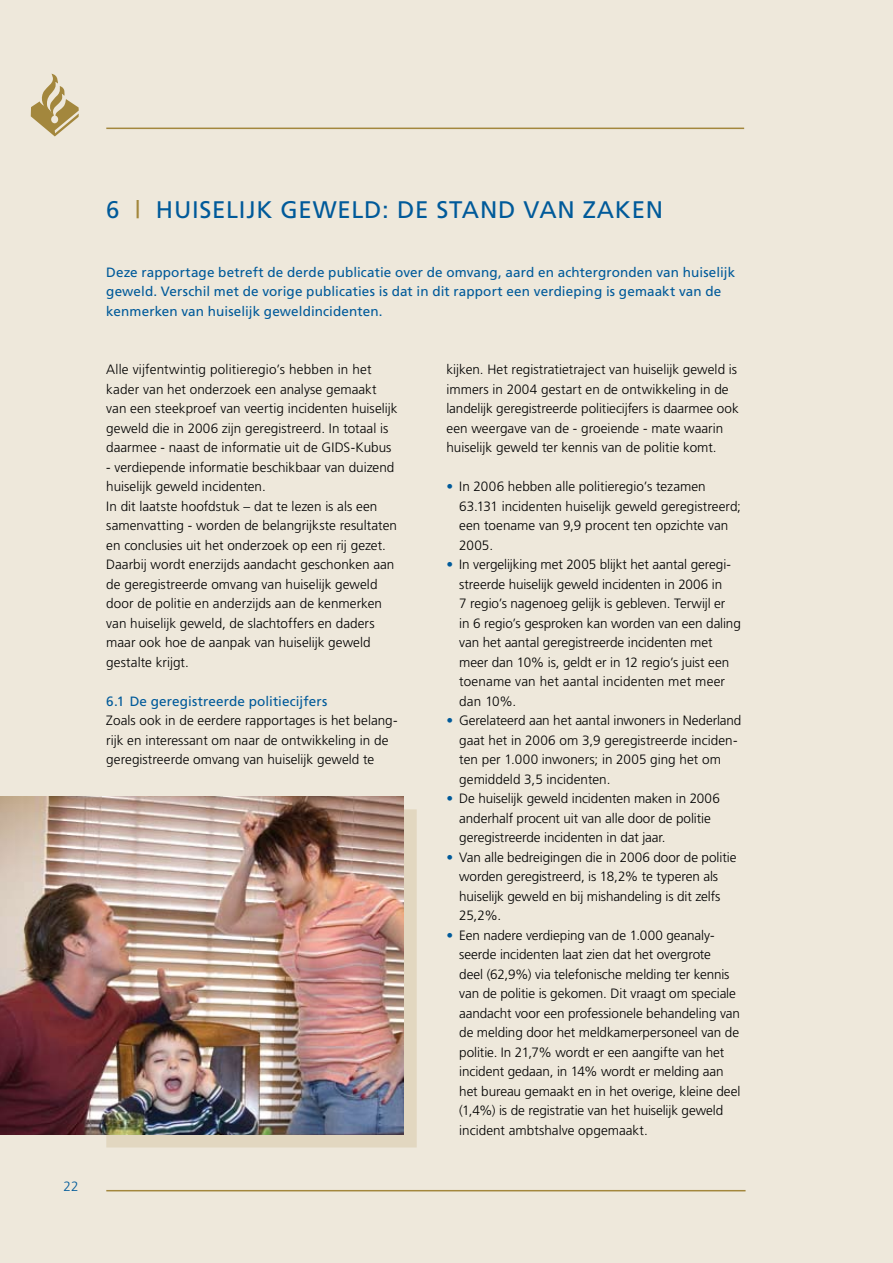
<style>
.page{position:relative;width:893px;height:1263px;background:#eee8db}
.page>*{position:absolute;margin:0;border:0;box-sizing:border-box;transform-origin:0 0}
.t1{font:24px "Frutiger";letter-spacing:.03em;color:#005a9a}
.t2{font:300 13.5px/19.5px "Frutiger";color:#000}
.t3{font:13.5px/19.5px "Frutiger";letter-spacing:.01em;color:#005a9a}
.t4{font:300 13.5px "Frutiger";color:#005a9a}
.s1{color:#a3873d}
.s2{color:#005a9a}
</style>
<div class="page">
<div style="left:107px;top:810px;width:309px;height:337px;background:#e2d7c0"></div>
<hr style="left:106px;top:128px;width:638px;height:1px;background:#a3873d">
<hr style="left:106px;top:1190px;width:640px;height:1px;background:#a3873d">
<svg style="left:31px;top:74px;width:48px;height:62px"></svg>
<img style="left:0;top:796px;width:404px;height:339px">
<p class="t4" style="left:64px;top:1179px;width:17px">22</p>
<h1 class="t1" style="left:106px;top:196px;width:558px">6 <span class="s1">|</span> H uiselijk geweld: de stand van zaken</h1>
<p class="t3" style="left:106px;top:262px;width:630px">Deze rapportage betreft de derde publicatie over de omvang, aard en achtergronden van huiselijk geweld. Verschil met de vorige publicaties is dat in dit rapport een verdieping is gemaakt van de kenmerken van huiselijk geweldincidenten.</p>
<p class="t2" style="left:106px;top:360px;width:293px">Alle vijfentwintig politieregio’s hebben in het kader van het onderzoek een analyse gemaakt van een steekproef van veertig incidenten huiselijk geweld die in 2006 zijn geregistreerd. In totaal is daarmee - naast de informatie uit de GIDS-Kubus</p>
<p class="t2" style="left:106px;top:457px;width:292px">- verdiepende informatie beschikbaar van duizend huiselijk geweld incidenten.<br>In dit laatste hoofdstuk – dat te lezen is als een samenvatting - worden de belangrijkste resultaten en conclusies uit het onderzoek op een rij gezet.<br>Daarbij wordt enerzijds aandacht geschonken aan de geregistreerde omvang van huiselijk geweld door de politie en anderzijds aan de kenmerken van huiselijk geweld, de slachtoffers en daders maar ook hoe de aanpak van huiselijk geweld gestalte krijgt.</p>
<p class="t3" style="left:106px;top:691px;width:222px">6.1 De geregistreerde politiecijfers</p>
<p class="t2" style="left:106px;top:711px;width:293px">Zoals ook in de eerdere rapportages is het belang&shy;rijk en interessant om naar de ontwikkeling in de geregistreerde omvang van huiselijk geweld te</p>
<p class="t2" style="left:446px;top:360px;width:294px">kijken. Het registratietraject van huiselijk geweld is immers in 2004 gestart en de ontwikkeling in de landelijk geregistreerde politiecijfers is daarmee ook een weergave van de - groeiende - mate waarin huiselijk geweld ter kennis van de politie komt.</p>
<p class="t2" style="left:459px;top:477px;width:248px;text-indent:-13px"><span class="s2">•</span> In 2006 hebben alle politieregio’s tezamen<br>63.131</p>
<p class="t2" style="left:459px;top:496px;width:283px;text-indent:42px">incidenten huiselijk geweld geregistreerd; een toename van 9,9 procent ten opzichte van<br>2005.</p>
<p class="t2" style="left:459px;top:555px;width:283px;text-indent:-13px"><span class="s2">•</span> In vergelijking met 2005 blijkt het aantal geregi&shy;streerde huiselijk geweld incidenten in 2006 in<br>7 regio’s nagenoeg gelijk is gebleven. Terwijl er<br>in 6 regio’s gesproken kan worden van een daling van het aantal geregistreerde incidenten met meer dan 1 0% is, geldt er in 1 2 regio’s juist een toename van het aantal incidenten met meer dan 1 0%.</p>
<p class="t2" style="left:459px;top:711px;width:284px;text-indent:-13px"><span class="s2">•</span> Gerelateerd aan het aantal inwoners in Nederland gaat het in 2006 om 3,9 geregistreerde inciden&shy;ten per 1 .000 inwoners; in 2005 ging het om gemiddeld 3,5 incidenten.</p>
<p class="t2" style="left:459px;top:789px;width:262px;text-indent:-13px"><span class="s2">•</span> De huiselijk geweld incidenten maken in 2006 anderhalf procent uit van alle door de politie geregistreerde incidenten in dat jaar.</p>
<p class="t2" style="left:459px;top:847px;width:279px;text-indent:-13px"><span class="s2">•</span> Van alle bedreigingen die in 2006 door de politie worden geregistreerd, is 1 8,2% te typeren als huise-lijk geweld en bij mishandeling is dit zelfs 25,2%.</p>
<p class="t2" style="left:459px;top:925px;width:283px;text-indent:-13px"><span class="s2">•</span> Een nadere verdieping van de 1 .000 geanaly&shy;seerde incidenten laat zien dat het overgrote<br>deel (62,9%) via telefonische melding ter kennis van de politie is gekomen. Dit vraagt om speciale aandacht voor een professionele behandeling van de melding door het meldkamerpersoneel van de politie. In 21 ,7% wordt er een aangifte van het incident gedaan, in 1 4% wordt er melding aan het bureau gemaakt en in het overige, kleine deel (1 ,4%) is de registratie van het huiselijk geweld incident ambtshalve opgemaakt.</p>
</div>
